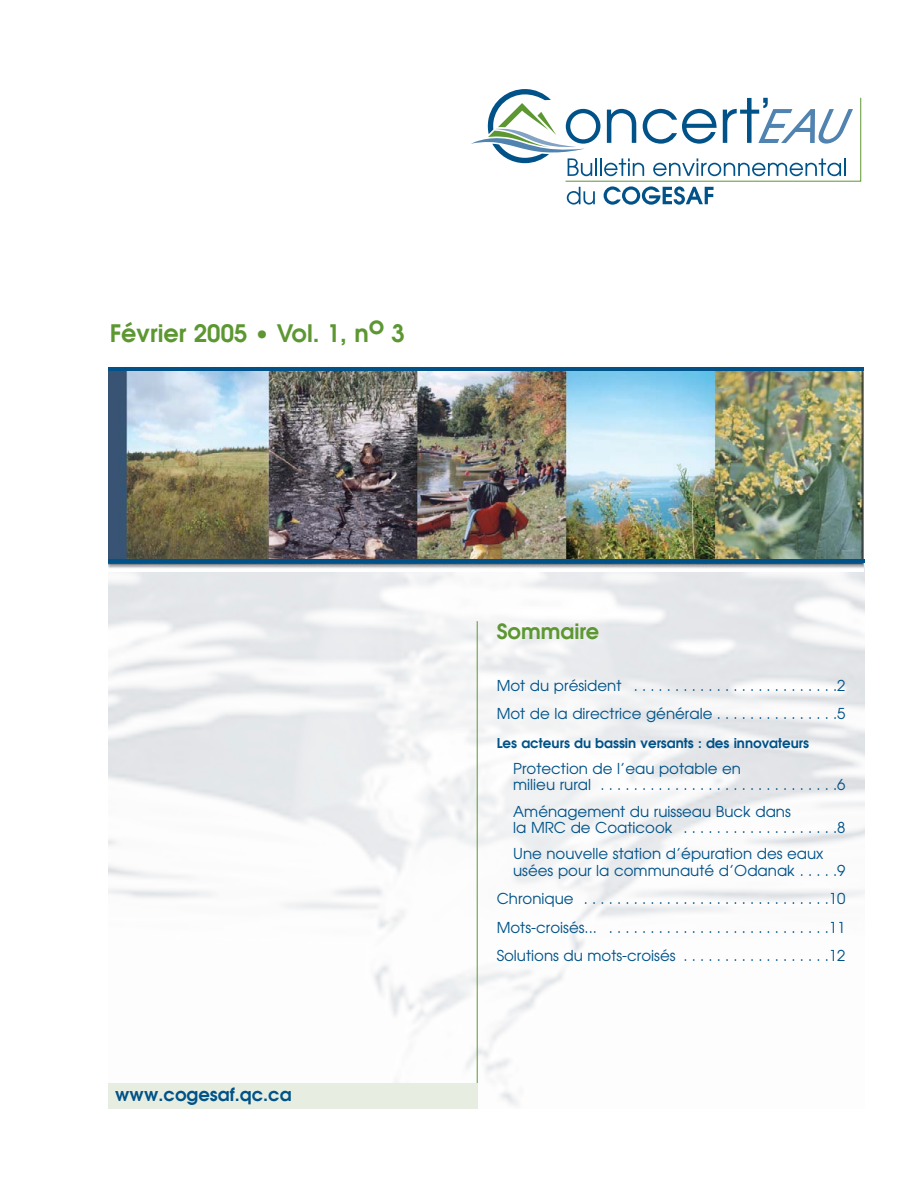
<style>
.page{position:relative;width:918px;height:1188px;background:#fff}
.page>*{position:absolute;margin:0;border:0;box-sizing:border-box;transform-origin:0 0}
.t1{font:600 24px "Avant Garde";color:#5d9732}
.t2{font:600 21px "Avant Garde";color:#5d9732}
.t3{font:600 18px "Avant Garde";color:#005288}
.t4{font:15px/28.5px "Avant Garde";color:#005288}
.t5{font:600 13.5px "Avant Garde";color:#005288}
</style>
<div class="page">
<img style="left:108px;top:371px;width:756px;height:198px">
<hr style="left:477px;top:621px;width:1px;height:487px;background:#5d9732">
<svg style="left:471px;top:89px;width:390px;height:116px"></svg>
<div style="left:108px;top:1083px;width:369px;height:25px;background:#e7eee1"></div>
<hr style="left:108px;top:559px;width:756px;height:4px;background:#005288">
<hr style="left:108px;top:367px;width:756px;height:4px;background:#005288">
<h1 class="t1" style="left:110px;top:324px;width:297px">Février 2005 • Vol. 1, no 3</h1>
<p class="t3" style="left:115px;top:1087px;width:178px">www.cogesaf.qc.ca</p>
<h2 class="t2" style="left:497px;top:624px;width:104px">Sommaire</h2>
<p class="t4" style="left:497px;top:672px;width:350px">Mot du président . . . . . . . . . . . . . . . . . . . . . . . . .2<br>Mot de la directrice générale . . . . . . . . . . . . . . .5</p>
<p class="t5" style="left:497px;top:738px;width:314px">Les acteurs du bassin versants : des innovateurs</p>
<p class="t4" style="left:513px;top:762px;width:334px;line-height:16.5px">Protection de l’eau potable en<br>milieu rural . . . . . . . . . . . . . . . . . . . . . . . . . . . . .6</p>
<p class="t4" style="left:513px;top:804px;width:334px;line-height:16.5px">Aménagement du ruisseau Buck dans<br>la MRC de Coaticook . . . . . . . . . . . . . . . . . . .8</p>
<p class="t4" style="left:513px;top:847px;width:334px;line-height:16.5px">Une nouvelle station d’épuration des eaux usées pour la communauté d’Odanak . . . . .9</p>
<p class="t4" style="left:497px;top:886px;width:350px;text-align:justify">Chronique . . . . . . . . . . . . . . . . . . . . . . . . . . . . . .10<br>Mots-croisés... . . . . . . . . . . . . . . . . . . . . . . . . . . .11<br>Solutions du mots-croisés . . . . . . . . . . . . . . . . . .12</p>
</div>
